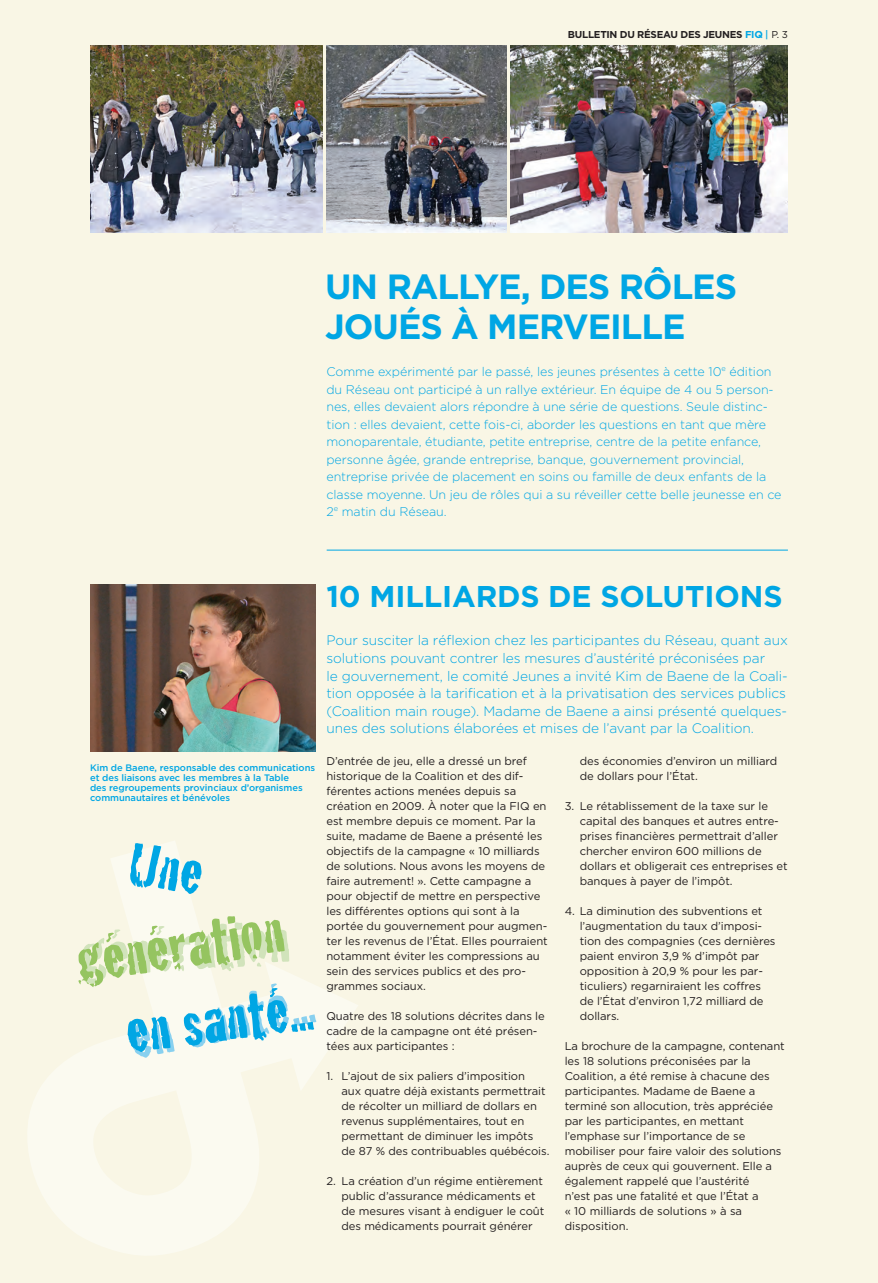
<style>
.page{position:relative;width:878px;height:1283px;background:#fff}
.page>*{position:absolute;margin:0;border:0;box-sizing:border-box;transform-origin:0 0}
.t1{font:700 35px/40px "Gotham";letter-spacing:-.03em;color:#00a6e4}
.t2{font:700 30px "Gotham";letter-spacing:-.005em;color:#00a6e4}
.t3{font:300 13.75px/17.5px "Gotham";letter-spacing:-.005em;color:#00a6e4}
.t4{font:300 12.5px/17.5px "Gotham";letter-spacing:-.005em;color:#00a6e4}
.t5{font:11.25px/15px "Gotham";letter-spacing:-.005em;color:#231f20}
.t6{font:700 10px "Gotham";letter-spacing:-.03em;color:#231f20}
.t7{font:500 9.38px/10px "Gotham";letter-spacing:-.005em;color:#00a6e4}
.s1{color:#00a6e4}
.s2{font-weight:500;color:#00a6e4}
.s3{font-weight:400}
</style>
<div class="page">
<div style="left:0;top:0;width:878px;height:1282px;background:#f9f6e5"></div>
<svg style="left:28px;top:841px;width:330px;height:414px"></svg>
<svg style="left:129px;top:843px;width:73px;height:51px"></svg>
<svg style="left:76px;top:916px;width:240px;height:141px"></svg>
<img style="left:90px;top:585px;width:225px;height:166px">
<img style="left:90px;top:45px;width:232px;height:187px">
<img style="left:510px;top:45px;width:278px;height:187px">
<img style="left:326px;top:45px;width:180px;height:187px">
<hr style="left:327px;top:550px;width:461px;height:1px;background:#00a6e4">
<p class="t6" style="left:568px;top:29px;width:221px">BULLETIN DU RÉSEAU DES JEUNES <span class="s1">FIQ</span> <span class="s2">|</span> <span class="s3">p. 3</span></p>
<h1 class="t1" style="left:325px;top:266px;width:413px">UN RALLYE, DES RÔLES<br>JOUÉS À MERVEILLE</h1>
<p class="t4" style="left:326px;top:363px;width:456px">Comme expérimenté par le passé, les jeunes présentes à cette 10<sup>e</sup> édition du Réseau ont participé à un rallye extérieur. En équipe de 4 ou 5 person&shy;nes, elles devaient alors répondre à une série de questions. Seule distinc&shy;tion : elles devaient, cette fois-ci, aborder les questions en tant que mère monoparentale, étudiante, petite entreprise, centre de la petite enfance, personne âgée, grande entreprise, banque, gouvernement provincial, entreprise privée de placement en soins ou famille de deux enfants de la classe moyenne. Un jeu de rôles qui a su réveiller cette belle jeunesse en ce 2<sup>e</sup> matin du Réseau.</p>
<h2 class="t2" style="left:326px;top:578px;width:457px">10 MILLIARDS DE SOLUTIONS</h2>
<p class="t3" style="left:326px;top:631px;width:463px">Pour susciter la réflexion chez les participantes du Réseau, quant aux solutions pouvant contrer les mesures d’austérité préconisées par<br>le gouvernement, le comité Jeunes a invité Kim de Baene de la Coali&shy;tion opposée à la tarification et à la privatisation des services publics (Coalition main rouge). Madame de Baene a ainsi présenté quelques&shy;unes des solutions élaborées et mises de l’avant par la Coalition.</p>
<p class="t7" style="left:90px;top:762px;width:226px">Kim de Baene, responsable des communications et des liaisons avec les membres à la Table<br>des regroupements provinciaux d’organismes communautaires et bénévoles</p>
<p class="t5" style="left:326px;top:753px;width:223px">D’entrée de jeu, elle a dressé un bref historique de la Coalition et des dif&shy;férentes actions menées depuis sa création en 2009. À noter que la FIQ en est membre depuis ce moment. Par la suite, madame de Baene a présenté les objectifs de la campagne « 10 milliards de solutions. Nous avons les moyens de faire autrement! ». Cette campagne a pour objectif de mettre en perspective les différentes options qui sont à la portée du gouvernement pour augmen&shy;ter les revenus de l’État. Elles pourraient notamment éviter les compressions au sein des services publics et des pro&shy;grammes sociaux.</p>
<p class="t5" style="left:326px;top:1008px;width:220px">Quatre des 18 solutions décrites dans le cadre de la campagne ont été présen&shy;tées aux participantes :</p>
<p class="t5" style="left:341px;top:1068px;width:209px;text-indent:-15px">1. L’ajout de six paliers d’imposition<br>aux quatre déjà existants permettrait de récolter un milliard de dollars en revenus supplémentaires, tout en permettant de diminuer les impôts de 87 % des contribuables québécois.</p>
<p class="t5" style="left:341px;top:1173px;width:204px;text-indent:-15px">2. La création d’un régime entièrement public d’assurance médicaments et de mesures visant à endiguer le coût des médicaments pourrait générer</p>
<p class="t5" style="left:579px;top:753px;width:199px">des économies d’environ un milliard de dollars pour l’État.</p>
<p class="t5" style="left:579px;top:798px;width:209px;text-indent:-15px">3. Le rétablissement de la taxe sur le capital des banques et autres entre&shy;prises financières permettrait d’aller chercher environ 600 millions de dollars et obligerait ces entreprises et banques à payer de l’impôt.</p>
<p class="t5" style="left:579px;top:903px;width:197px;text-indent:-15px">4. La diminution des subventions et l’augmentation du taux d’imposi&shy;tion des compagnies (ces dernières paient environ 3,9 % d’impôt par opposition à 20,9 % pour les par&shy;ticuliers) regarniraient les coffres de l’État d’environ 1,72 milliard de dollars.</p>
<p class="t5" style="left:564px;top:1038px;width:221px">La brochure de la campagne, contenant les 18 solutions préconisées par la Coalition, a été remise à chacune des participantes. Madame de Baene a terminé son allocution, très appréciée par les participantes, en mettant l’emphase sur l’importance de se mobiliser pour faire valoir des solutions auprès de ceux qui gouvernent. Elle a également rappelé que l’austérité<br>n’est pas une fatalité et que l’État a<br>« 10 milliards de solutions » à sa disposition.</p>
</div>
